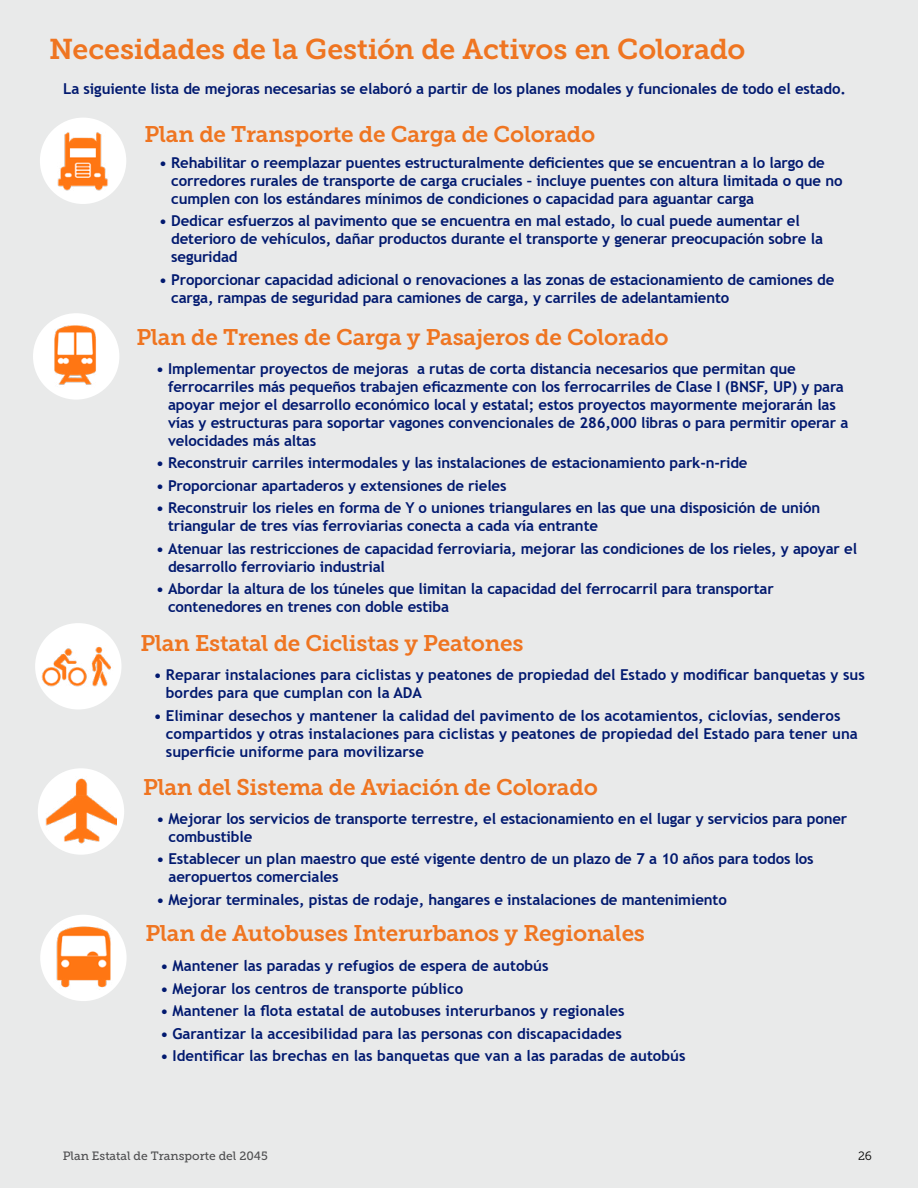
<style>
.page{position:relative;width:918px;height:1188px;background:#e9eaea}
.page>*{position:absolute;margin:0;border:0;box-sizing:border-box;transform-origin:0 0}
.t1{font:28.5px "Museo Slab 700";letter-spacing:-.01em;color:#ef7521}
.t2{font:22.5px "Museo Slab 700";letter-spacing:-.01em;color:#ef7521}
.t3{font:700 15px/18px "Trebuchet MS";letter-spacing:-.01em;color:#01196f}
.t4{font:12px "Museo Slab 500";color:#4e4e50}
.t5{font:12px "Museo Slab 300";color:#000}
</style>
<div class="page">
<div style="left:35px;top:623px;width:87px;height:87px;background:#fff;border-radius:50%"></div>
<img style="left:41px;top:646px;width:70px;height:41px">
<div style="left:38px;top:768px;width:86px;height:87px;background:#fff;border-radius:50%"></div>
<img style="left:46px;top:776px;width:71px;height:71px">
<div style="left:40px;top:915px;width:87px;height:86px;background:#fff;border-radius:50%"></div>
<img style="left:56px;top:926px;width:55px;height:62px">
<div style="left:40px;top:118px;width:86px;height:86px;background:#fff;border-radius:50%"></div>
<img style="left:58px;top:132px;width:50px;height:58px">
<div style="left:33px;top:313px;width:86px;height:87px;background:#fff;border-radius:50%"></div>
<img style="left:49px;top:322px;width:47px;height:63px">
<h1 class="t1" style="left:49px;top:33px;width:698px">Necesidades de la Gestión de Activos en Colorado</h1>
<p class="t3" style="left:63px;top:80px;width:784px">La siguiente lista de mejoras necesarias se elaboró a partir de los planes modales y funcionales de todo el estado.</p>
<h2 class="t2" style="left:145px;top:121px;width:452px">Plan de Transporte de Carga de Colorado</h2>
<p class="t3" style="left:171px;top:153px;width:673px;text-indent:-12px">• Rehabilitar o reemplazar puentes estructuralmente deficientes que se encuentran a lo largo de corredores rurales de transporte de carga cruciales – incluye puentes con altura limitada o que no cumplen con los estándares mínimos de condiciones o capacidad para aguantar carga</p>
<p class="t3" style="left:171px;top:212px;width:653px;text-indent:-12px">• Dedicar esfuerzos al pavimento que se encuentra en mal estado, lo cual puede aumentar el deterioro de vehículos, dañar productos durante el transporte y generar preocupación sobre la seguridad</p>
<p class="t3" style="left:171px;top:270px;width:665px;text-indent:-12px">• Proporcionar capacidad adicional o renovaciones a las zonas de estacionamiento de camiones de carga, rampas de seguridad para camiones de carga, y carriles de adelantamiento</p>
<h2 class="t2" style="left:136px;top:325px;width:534px">Plan de Trenes de Carga y Pasajeros de Colorado</h2>
<p class="t3" style="left:168px;top:359px;width:682px;text-indent:-12px">• Implementar proyectos de mejoras a rutas de corta distancia necesarios que permitan que ferrocarriles más pequeños trabajen eficazmente con los ferrocarriles de Clase I (BNSF, UP) y para apoyar mejor el desarrollo económico local y estatal; estos proyectos mayormente mejorarán las vías y estructuras para soportar vagones convencionales de 286,000 libras o para permitir operar a velocidades más altas</p>
<p class="t3" style="left:156px;top:454px;width:593px">• Reconstruir carriles intermodales y las instalaciones de estacionamiento park-n-ride</p>
<p class="t3" style="left:156px;top:476px;width:352px">• Proporcionar apartaderos y extensiones de rieles</p>
<p class="t3" style="left:168px;top:499px;width:654px;text-indent:-12px">• Reconstruir los rieles en forma de Y o uniones triangulares en las que una disposición de unión triangular de tres vías ferroviarias conecta a cada vía entrante</p>
<p class="t3" style="left:168px;top:539px;width:691px;text-indent:-12px">• Atenuar las restricciones de capacidad ferroviaria, mejorar las condiciones de los rieles, y apoyar el desarrollo ferroviario industrial</p>
<p class="t3" style="left:168px;top:580px;width:607px;text-indent:-12px">• Abordar la altura de los túneles que limitan la capacidad del ferrocarril para transportar contenedores en trenes con doble estiba</p>
<h2 class="t2" style="left:140px;top:631px;width:385px">Plan Estatal de Ciclistas y Peatones</h2>
<p class="t3" style="left:166px;top:666px;width:700px;text-indent:-12px">• Reparar instalaciones para ciclistas y peatones de propiedad del Estado y modificar banquetas y sus bordes para que cumplan con la ADA</p>
<p class="t3" style="left:166px;top:706px;width:693px;text-indent:-12px">• Eliminar desechos y mantener la calidad del pavimento de los acotamientos, ciclovías, senderos compartidos y otras instalaciones para ciclistas y peatones de propiedad del Estado para tener una superficie uniforme para movilizarse</p>
<h2 class="t2" style="left:143px;top:775px;width:456px">Plan del Sistema de Aviación de Colorado</h2>
<p class="t3" style="left:169px;top:809px;width:680px;text-indent:-12px">• Mejorar los servicios de transporte terrestre, el estacionamiento en el lugar y servicios para poner combustible</p>
<p class="t3" style="left:169px;top:850px;width:647px;text-indent:-12px">• Establecer un plan maestro que esté vigente dentro de un plazo de 7 a 10 años para todos los aeropuertos comerciales</p>
<p class="t3" style="left:157px;top:890px;width:572px">• Mejorar terminales, pistas de rodaje, hangares e instalaciones de mantenimiento</p>
<h2 class="t2" style="left:146px;top:920px;width:501px">Plan de Autobuses Interurbanos y Regionales</h2>
<p class="t3" style="left:160px;top:957px;width:390px">• Mantener las paradas y refugios de espera de autobús</p>
<p class="t3" style="left:160px;top:979px;width:304px">• Mejorar los centros de transporte público</p>
<p class="t3" style="left:160px;top:1002px;width:466px">• Mantener la flota estatal de autobuses interurbanos y regionales</p>
<p class="t3" style="left:160px;top:1024px;width:463px">• Garantizar la accesibilidad para las personas con discapacidades</p>
<p class="t3" style="left:160px;top:1047px;width:527px">• Identificar las brechas en las banquetas que van a las paradas de autobús</p>
<p class="t4" style="left:63px;top:1149px;width:207px">Plan Estatal de Transporte del 2045</p>
<p class="t5" style="left:858px;top:1149px;width:15px">26</p>
</div>
